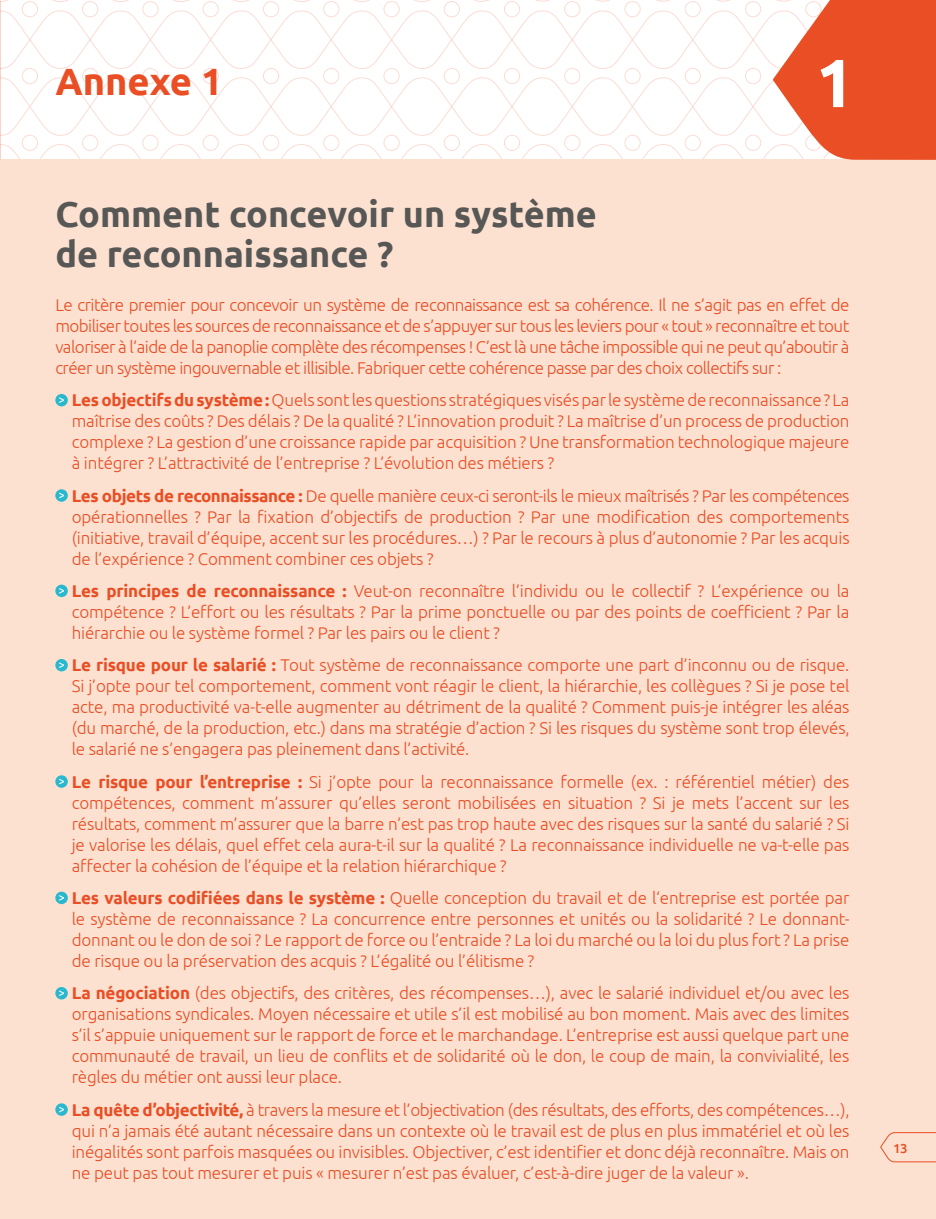
<style>
.page{position:relative;width:936px;height:1219px;background:#fff}
.page>*{position:absolute;margin:0;border:0;box-sizing:border-box;transform-origin:0 0}
.t1{font:700 68px "Ubuntu";color:#fff}
.t2{font:700 38px "Ubuntu";color:#e94e24}
.t3{font:700 36px/40px "Ubuntu";color:#575756}
.t4{font:300 17px/21px "Ubuntu";letter-spacing:-.01em;color:#e94e24;text-align:justify}
.t5{font:500 13px "Ubuntu";color:#e94e24}
.s1{font-weight:700}
</style>
<div class="page">
<div style="left:1px;top:160px;width:934px;height:1059px;background:#fce1d1"></div>
<svg style="left:880px;top:1132px;width:55px;height:31px"></svg>
<svg style="left:0;top:0;width:935px;height:160px"></svg>
<div style="left:55px;top:394px;width:13px;height:12px;background:#29b8ce;border-radius:50%"></div>
<svg style="left:59px;top:397px;width:5px;height:6px"></svg>
<svg style="left:55px;top:489px;width:13px;height:13px"></svg>
<svg style="left:59px;top:493px;width:5px;height:5px"></svg>
<div style="left:55px;top:585px;width:13px;height:12px;background:#29b8ce;border-radius:50%"></div>
<svg style="left:59px;top:588px;width:5px;height:6px"></svg>
<div style="left:55px;top:659px;width:13px;height:12px;background:#29b8ce;border-radius:50%"></div>
<svg style="left:59px;top:662px;width:5px;height:6px"></svg>
<svg style="left:55px;top:775px;width:13px;height:13px"></svg>
<svg style="left:59px;top:779px;width:5px;height:5px"></svg>
<div style="left:55px;top:892px;width:13px;height:12px;background:#29b8ce;border-radius:50%"></div>
<svg style="left:59px;top:895px;width:5px;height:6px"></svg>
<div style="left:55px;top:987px;width:13px;height:12px;background:#29b8ce;border-radius:50%"></div>
<svg style="left:59px;top:990px;width:5px;height:6px"></svg>
<svg style="left:55px;top:1103px;width:13px;height:13px"></svg>
<svg style="left:59px;top:1107px;width:5px;height:5px"></svg>
<h2 class="t2" style="left:55px;top:58px;width:169px">Annexe 1</h2>
<h1 class="t1" style="left:815px;top:42px;width:40px">1</h1>
<h3 class="t3" style="left:55px;top:194px;width:543px">Comment concevoir un système de reconnaissance ?</h3>
<p class="t4" style="left:55px;top:294px;width:795px">Le critère premier pour concevoir un système de reconnaissance est sa cohérence. Il ne s’agit pas en effet de mobiliser toutes les sources de reconnaissance et de s’appuyer sur tous les leviers pour « tout » reconnaître et tout valoriser à l’aide de la panoplie complète des récompenses ! C’est là une tâche impossible qui ne peut qu’aboutir à créer un système ingouvernable et illisible. Fabriquer cette cohérence passe par des choix collectifs sur :</p>
<p class="t4" style="left:72px;top:389px;width:779px"><span class="s1">Les objectifs du système :</span> Quels sont les questions stratégiques visés par le système de reconnaissance ? La maîtrise des coûts ? Des délais ? De la qualité ? L’innovation produit ? La maîtrise d’un process de production complexe ? La gestion d’une croissance rapide par acquisition ? Une transformation technologique majeure à intégrer ? L’attractivité de l’entreprise ? L’évolution des métiers ?</p>
<p class="t4" style="left:72px;top:485px;width:779px"><span class="s1">Les objets de reconnaissance :</span> De quelle manière ceux-ci seront-ils le mieux maîtrisés ? Par les compétences opérationnelles ? Par la fixation d’objectifs de production ? Par une modification des comportements (initiative, travail d’équipe, accent sur les procédures…) ? Par le recours à plus d’autonomie ? Par les acquis de l’expérience ? Comment combiner ces objets ?</p>
<p class="t4" style="left:72px;top:580px;width:779px"><span class="s1">Les principes de reconnaissance :</span> Veut-on reconnaître l’individu ou le collectif ? L’expérience ou la compétence ? L’effort ou les résultats ? Par la prime ponctuelle ou par des points de coefficient ? Par la hiérarchie ou le système formel ? Par les pairs ou le client ?</p>
<p class="t4" style="left:72px;top:654px;width:779px"><span class="s1">Le risque pour le salarié :</span> Tout système de reconnaissance comporte une part d’inconnu ou de risque.<br>Si j’opte pour tel comportement, comment vont réagir le client, la hiérarchie, les collègues ? Si je pose tel acte, ma productivité va-t-elle augmenter au détriment de la qualité ? Comment puis-je intégrer les aléas (du marché, de la production, etc.) dans ma stratégie d’action ? Si les risques du système sont trop élevés, le salarié ne s’engagera pas pleinement dans l’activité.</p>
<p class="t4" style="left:72px;top:771px;width:779px"><span class="s1">Le risque pour l’entreprise :</span> Si j’opte pour la reconnaissance formelle (ex. : référentiel métier) des compétences, comment m’assurer qu’elles seront mobilisées en situation ? Si je mets l’accent sur les résultats, comment m’assurer que la barre n’est pas trop haute avec des risques sur la santé du salarié ? Si je valorise les délais, quel effet cela aura-t-il sur la qualité ? La reconnaissance individuelle ne va-t-elle pas affecter la cohésion de l’équipe et la relation hiérarchique ?</p>
<p class="t4" style="left:72px;top:887px;width:779px"><span class="s1">Les valeurs codifiées dans le système :</span> Quelle conception du travail et de l‘entreprise est portée par le système de reconnaissance ? La concurrence entre personnes et unités ou la solidarité ? Le donnant&shy;donnant ou le don de soi ? Le rapport de force ou l’entraide ? La loi du marché ou la loi du plus fort ? La prise de risque ou la préservation des acquis ? L’égalité ou l’élitisme ?</p>
<p class="t4" style="left:72px;top:982px;width:779px"><span class="s1">La négociation</span> (des objectifs, des critères, des récompenses…), avec le salarié individuel et/ou avec les organisations syndicales. Moyen nécessaire et utile s’il est mobilisé au bon moment. Mais avec des limites s’il s’appuie uniquement sur le rapport de force et le marchandage. L’entreprise est aussi quelque part une communauté de travail, un lieu de conflits et de solidarité où le don, le coup de main, la convivialité, les règles du métier ont aussi leur place.</p>
<p class="t4" style="left:72px;top:1099px;width:779px"><span class="s1">La quête d’objectivité,</span> à travers la mesure et l’objectivation (des résultats, des efforts, des compétences…), qui n’a jamais été autant nécessaire dans un contexte où le travail est de plus en plus immatériel et où les inégalités sont parfois masquées ou invisibles. Objectiver, c’est identifier et donc déjà reconnaître. Mais on ne peut pas tout mesurer et puis « mesurer n’est pas évaluer, c’est-à-dire juger de la valeur ».</p>
<p class="t5" style="left:893px;top:1140px;width:16px">13</p>
</div>
